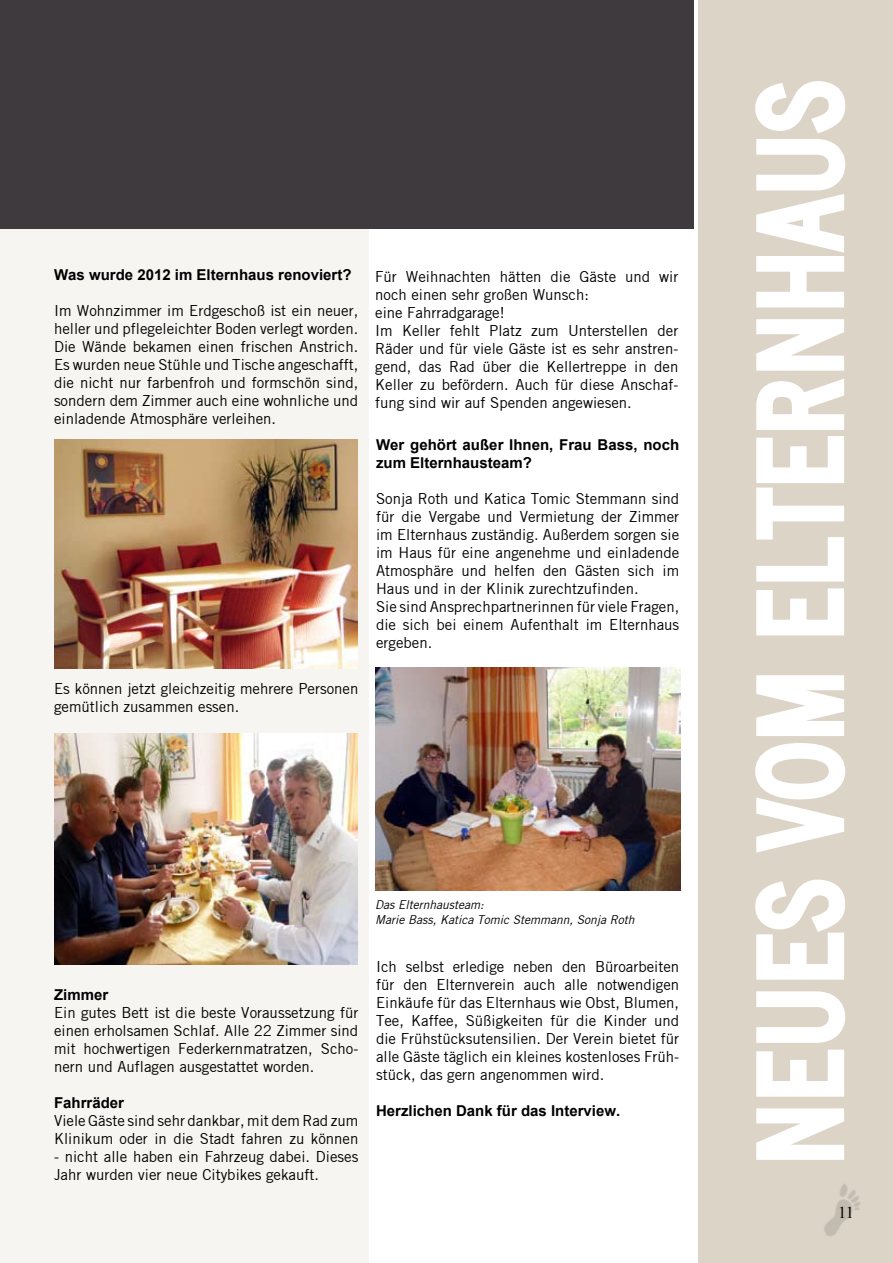
<style>
.page{position:relative;width:893px;height:1263px;background:#fff}
.page>*{position:absolute;margin:0;border:0;box-sizing:border-box;transform-origin:0 0}
.t1{font:16.5px "Times New Roman";color:#000}
.t2{font:15px/18px "Trade Gothic";color:#000}
.t3{font:700 15px/18px "Arial";color:#000}
.t4{font:italic 12px/14.4px "Trade Gothic";color:#000}
</style>
<div class="page">
<div style="left:0;top:229px;width:369px;height:1034px;background:#f7f5f2"></div>
<div style="left:698px;top:0;width:195px;height:1263px;background:#dcd4c7"></div>
<div style="left:0;top:0;width:693px;height:229px;background:#3f3a3e"></div>
<svg style="left:755px;top:879px;width:91px;height:281px"></svg>
<svg style="left:755px;top:675px;width:91px;height:178px"></svg>
<svg style="left:755px;top:81px;width:91px;height:555px"></svg>
<img style="left:55px;top:734px;width:302px;height:230px">
<img style="left:375px;top:668px;width:305px;height:223px">
<img style="left:55px;top:439px;width:303px;height:229px">
<img style="left:824px;top:1184px;width:36px;height:53px">
<p class="t3" style="left:54px;top:266px;width:299px">Was wurde 2012 im Elternhaus renoviert?</p>
<p class="t2" style="left:54px;top:302px;width:306px;text-align:justify">Im Wohnzimmer im Erdgeschoß ist ein neuer, heller und pflegeleichter Boden verlegt worden.<br>Die Wände bekamen einen frischen Anstrich.<br>Es wurden neue Stühle und Tische angeschafft, die nicht nur farbenfroh und formschön sind, sondern dem Zimmer auch eine wohnliche und einladende Atmosphäre verleihen.</p>
<p class="t2" style="left:54px;top:680px;width:306px">Es können jetzt gleichzeitig mehrere Personen gemütlich zusammen essen.</p>
<p class="t2" style="left:375px;top:267px;width:305px">Für Weihnachten hätten die Gäste und wir noch einen sehr großen Wunsch:<br>eine Fahrradgarage!<br>Im Keller fehlt Platz zum Unterstellen der Räder und für viele Gäste ist es sehr anstren&shy;gend, das Rad über die Kellertreppe in den Keller zu befördern. Auch für diese Anschaf&shy;fung sind wir auf Spenden angewiesen.</p>
<p class="t3" style="left:376px;top:436px;width:305px">Wer gehört außer Ihnen, Frau Bass, noch zum Elternhausteam?</p>
<p class="t2" style="left:376px;top:489px;width:305px">Sonja Roth und Katica Tomic Stemmann sind für die Vergabe und Vermietung der Zimmer im Elternhaus zuständig. Außerdem sorgen sie im Haus für eine angenehme und einladende Atmosphäre und helfen den Gästen sich im Haus und in der Klinik zurechtzufinden.<br>Sie sind Ansprechpartnerinnen für viele Fragen, die sich bei einem Aufenthalt im Elternhaus ergeben.</p>
<p class="t3" style="left:54px;top:986px;width:56px">Zimmer</p>
<p class="t2" style="left:54px;top:1004px;width:306px;text-align:justify">Ein gutes Bett ist die beste Voraussetzung für einen erholsamen Schlaf. Alle 22 Zimmer sind mit hochwertigen Federkernmatratzen, Scho&shy;nern und Auflagen ausgestattet worden.</p>
<p class="t3" style="left:54px;top:1094px;width:72px">Fahrräder</p>
<p class="t2" style="left:54px;top:1112px;width:306px">Viele Gäste sind sehr dankbar, mit dem Rad zum<br>Klinikum oder in die Stadt fahren zu können</p>
<p class="t2" style="left:54px;top:1148px;width:306px">- nicht alle haben ein Fahrzeug dabei. Dieses<br>Jahr wurden vier neue Citybikes gekauft.</p>
<p class="t4" style="left:375px;top:898px;width:261px">Das Elternhausteam:<br>Marie Bass, Katica Tomic Stemmann, Sonja Roth</p>
<p class="t2" style="left:376px;top:957px;width:305px;text-align:justify">Ich selbst erledige neben den Büroarbeiten für den Elternverein auch alle notwendigen Einkäufe für das Elternhaus wie Obst, Blumen, Tee, Kaffee, Süßigkeiten für die Kinder und die Frühstücksutensilien. Der Verein bietet für alle Gäste täglich ein kleines kostenloses Früh&shy;stück, das gern angenommen wird.</p>
<p class="t3" style="left:376px;top:1102px;width:246px">Herzlichen Dank für das Interview.</p>
<p class="t1" style="left:838px;top:1201px;width:17px">11</p>
</div>
